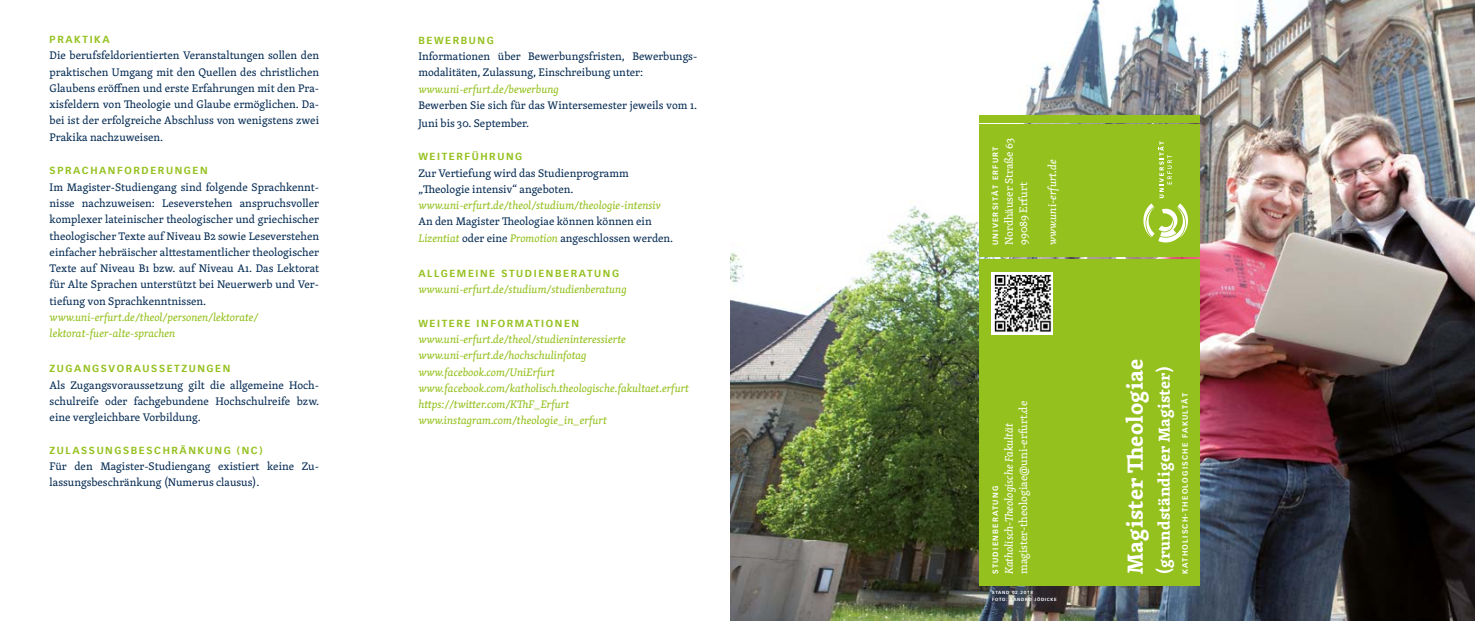
<style>
.page{position:relative;width:1475px;height:621px;background:#fff}
.page>*{position:absolute;margin:0;border:0;box-sizing:border-box;transform-origin:0 0}
.t1{font:700 22.5px "Skolar";letter-spacing:.01em;color:#fff}
.t2{font:700 16.25px "Skolar";letter-spacing:.01em;color:#fff}
.t3{font:11.25px/16.2px "Skolar";color:#002851}
.t4{font:italic 11.25px/16.2px "Skolar";color:#95c11f}
.t5{font:11.25px/14.5px "Skolar";color:#fff}
.t6{font:italic 11.25px "Skolar";color:#fff}
.t7{font:700 10px "Vectora LH";letter-spacing:.16em;color:#95c11f}
.t8{font:700 7.5px "Vectora LH";letter-spacing:.16em;color:#fff}
.t9{font:700 4.38px/7.5px "Vectora LH";letter-spacing:.16em;color:#fff}
.s1{font-style:italic;color:#95c11f}
</style>
<div class="page">
<img style="left:730px;top:0;width:744px;height:620px">
<div style="left:1115px;top:259px;width:84px;height:326px;background:#95c11f"></div>
<div style="left:1115px;top:124px;width:84px;height:132px;background:#95c11f"></div>
<div style="left:979px;top:259px;width:142px;height:326px;background:#95c11f"></div>
<div style="left:979px;top:124px;width:144px;height:132px;background:#95c11f"></div>
<svg style="left:1143px;top:141px;width:44px;height:101px"></svg>
<div style="left:979px;top:115px;width:220px;height:7px;background:#95c11f"></div>
<div style="left:991px;top:272px;width:61px;height:62px;background:#fff"></div>
<img style="left:994px;top:275px;width:58px;height:57px">
<p class="t7" style="left:50px;top:33px;width:62px">PRAKTIKA</p>
<p class="t3" style="left:50px;top:47px;width:271px;text-align:justify">Die berufsfeldorientierten Veranstaltungen sollen den praktischen Umgang mit den Quellen des christlichen Glaubens eröffnen und erste Erfahrungen mit den Pra&shy;xisfeldern von Theologie und Glaube ermöglichen. Da&shy;bei ist der erfolgreiche Abschluss von wenigstens zwei Prakika nachzuweisen.</p>
<p class="t7" style="left:50px;top:165px;width:159px">SPRACHANFORDERUNGEN</p>
<p class="t3" style="left:50px;top:178px;width:271px;text-align:justify">Im Magister-Studiengang sind folgende Sprachkennt&shy;nisse nachzuweisen: Leseverstehen anspruchsvoller komplexer lateinischer theologischer und griechischer theologischer Texte auf Niveau B2 sowie Leseverstehen einfacher hebräischer alttestamentlicher theologischer Texte auf Niveau B1 bzw. auf Niveau A1. Das Lektorat für Alte Sprachen unterstützt bei Neuerwerb und Ver&shy;tiefung von Sprachkenntnissen.</p>
<p class="t4" style="left:50px;top:308px;width:210px">www.uni-erfurt.de/theol/personen/lektorate/ lektorat-fuer-alte-sprachen</p>
<p class="t7" style="left:50px;top:362px;width:182px">ZUGANGSVORAUSSETZUNGEN</p>
<p class="t3" style="left:50px;top:376px;width:271px;text-align:justify">Als Zugangsvoraussetzung gilt die allgemeine Hoch&shy;schulreife oder fachgebundene Hochschulreife bzw. eine vergleichbare Vorbildung.</p>
<p class="t7" style="left:50px;top:443px;width:214px">ZULASSUNGSBESCHRÄNKUNG (NC)</p>
<p class="t3" style="left:50px;top:457px;width:269px">Für den Magister-Studiengang existiert keine Zu&shy;lassungsbeschränkung (Numerus clausus).</p>
<p class="t7" style="left:418px;top:34px;width:77px">BEWERBUNG</p>
<p class="t3" style="left:418px;top:48px;width:280px">Informationen über Bewerbungsfristen, Bewerbungs&shy;modalitäten, Zulassung, Einschreibung unter:</p>
<p class="t4" style="left:418px;top:80px;width:142px">www.uni-erfurt.de/bewerbung</p>
<p class="t3" style="left:418px;top:96px;width:280px;line-height:17.5px">Bewerben Sie sich für das Wintersemester jeweils vom 1.<br>Juni bis 30. September.</p>
<p class="t7" style="left:418px;top:151px;width:105px">WEITERFÜHRUNG</p>
<p class="t3" style="left:418px;top:164px;width:212px">Zur Vertiefung wird das Studienprogramm „Theologie intensiv“ angeboten.</p>
<p class="t4" style="left:418px;top:197px;width:244px">www.uni-erfurt.de/theol/studium/theologie-intensiv</p>
<p class="t3" style="left:418px;top:213px;width:256px">An den Magister Theologiae können können ein<br><span class="s1">Lizentiat</span> oder eine <span class="s1">Promotion</span> angeschlossen werden.</p>
<p class="t7" style="left:418px;top:267px;width:202px">ALLGEMEINE STUDIENBERATUNG</p>
<p class="t4" style="left:418px;top:280px;width:210px">www.uni-erfurt.de/studium/studienberatung</p>
<p class="t7" style="left:418px;top:317px;width:162px">WEITERE INFORMATIONEN</p>
<p class="t4" style="left:418px;top:330px;width:272px">www.uni-erfurt.de/theol/studieninteressierte www.uni-erfurt.de/hochschulinfotag www.facebook.com/UniErfurt www.facebook.com/katholisch.theologische.fakultaet.erfurt https://twitter.com/KThF_Erfurt www.instagram.com/theologie_in_erfurt</p>
<p class="t8" style="left:990px;top:245px;width:100px;rotate:-90deg">UNIVERSITÄT ERFURT</p>
<p class="t5" style="left:1001px;top:245px;width:108px;rotate:-90deg">Nordhäuser Straße 63<br>99089 Erfurt</p>
<p class="t6" style="left:1043px;top:245px;width:87px;rotate:-90deg">www.uni-erfurt.de</p>
<p class="t5" style="left:1015px;top:573px;width:174px;rotate:-90deg">magister-theologiae@uni-erfurt.de</p>
<p class="t6" style="left:1000px;top:573px;width:152px;rotate:-90deg">Katholisch-Theologische Fakultät</p>
<p class="t8" style="left:990px;top:573px;width:90px;rotate:-90deg">STUDIENBERATUNG</p>
<p class="t9" style="left:991px;top:588px;width:66px">STAND 02.2018<br>FOTO: SANDRO JÖDICKE</p>
<h1 class="t1" style="left:1117px;top:573px;width:217px;rotate:-90deg">Magister Theologiae</h1>
<h2 class="t2" style="left:1151px;top:573px;width:209px;rotate:-90deg">(grundständiger Magister)</h2>
<p class="t8" style="left:1180px;top:573px;width:182px;rotate:-90deg">KATHOLISCH-THEOLOGISCHE FAKULTÄT</p>
</div>
